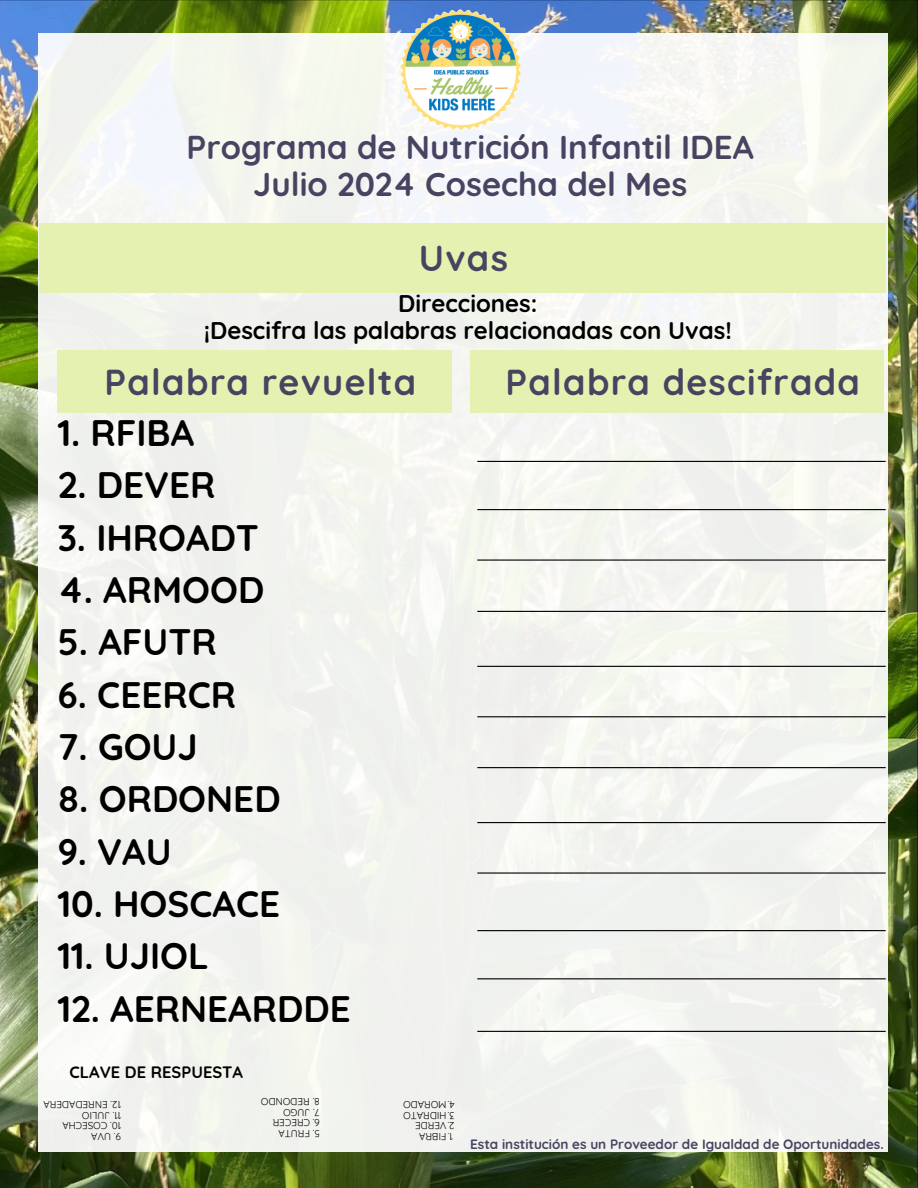
<style>
.page{position:relative;width:918px;height:1188px;background:#fff}
.page>*{position:absolute;margin:0;border:0;box-sizing:border-box;transform-origin:0 0}
.t1{font:700 36.75px "Quicksand";color:#000}
.t2{font:700 36px "Quicksand";letter-spacing:.035em;color:#474361}
.t3{font:700 33px/37.2px "Quicksand";color:#474361;text-align:center}
.t4{font:700 24.15px/27px "Quicksand";color:#000;text-align:center}
.t5{font:700 16.5px "Quicksand";color:#000}
.t6{font:700 13.5px "Quicksand";color:#474361}
.t7{font:9.9px "Quicksand";color:#000}
</style>
<div class="page">
<img style="left:0;top:0;width:918px;height:1188px">
<div style="left:39px;top:33px;width:849px;height:1118px;background:#f2f3ef"></div>
<img style="left:394px;top:0;width:135px;height:137px">
<div style="left:39px;top:223px;width:847px;height:69px;background:#e4f1b0"></div>
<hr style="left:477px;top:461px;width:409px;height:1px;background:#000">
<hr style="left:477px;top:509px;width:409px;height:1px;background:#000">
<hr style="left:477px;top:560px;width:409px;height:1px;background:#000">
<hr style="left:477px;top:611px;width:409px;height:1px;background:#000">
<hr style="left:477px;top:666px;width:409px;height:1px;background:#000">
<hr style="left:477px;top:716px;width:409px;height:1px;background:#000">
<hr style="left:477px;top:767px;width:409px;height:1px;background:#000">
<hr style="left:477px;top:822px;width:409px;height:1px;background:#000">
<hr style="left:477px;top:872px;width:409px;height:2px;background:#000">
<hr style="left:477px;top:930px;width:409px;height:1px;background:#000">
<hr style="left:477px;top:978px;width:409px;height:1px;background:#000">
<hr style="left:477px;top:1031px;width:409px;height:1px;background:#000">
<div style="left:58px;top:351px;width:394px;height:62px;background:#e4f1b0"></div>
<div style="left:470px;top:351px;width:414px;height:62px;background:#e4f1b0"></div>
<h1 class="t3" style="left:187px;top:128px;width:569px">Programa de Nutrición Infantil IDEA<br>Julio 2024 Cosecha del Mes</h1>
<h2 class="t2" style="left:419px;top:235px;width:91px">Uvas</h2>
<h1 class="t4" style="left:204px;top:290px;width:530px">Direcciones:<br>¡Descifra las palabras relacionadas con Uvas!</h1>
<h2 class="t2" style="left:105px;top:359px;width:313px">Palabra revuelta</h2>
<h4 class="t2" style="left:506px;top:359px;width:356px">Palabra descifrada</h4>
<h1 class="t1" style="left:58px;top:409px;width:138px">1. RFIBA</h1>
<h1 class="t1" style="left:58px;top:462px;width:159px">2. DEVER</h1>
<h1 class="t1" style="left:58px;top:514px;width:203px">3. IHROADT</h1>
<h1 class="t1" style="left:58px;top:566px;width:208px">4. ARMOOD</h1>
<h1 class="t1" style="left:58px;top:619px;width:161px">5. AFUTR</h1>
<h1 class="t1" style="left:58px;top:671px;width:180px">6. CEERCR</h1>
<h1 class="t1" style="left:58px;top:723px;width:142px">7. GOUJ</h1>
<h1 class="t1" style="left:58px;top:776px;width:225px">8. ORDONED</h1>
<h1 class="t1" style="left:58px;top:828px;width:116px">9. VAU</h1>
<h5 class="t1" style="left:58px;top:880px;width:224px">10. HOSCACE</h5>
<h3 class="t1" style="left:58px;top:933px;width:153px">11. UJIOL</h3>
<p class="t1" style="left:58px;top:985px;width:295px">12. AERNEARDDE</p>
<h2 class="t5" style="left:70px;top:1062px;width:175px">CLAVE DE RESPUESTA</h2>
<h6 class="t7" style="left:121px;top:1111px;width:79px;rotate:-180deg">NE. 2 1 R DE A D RE A</h6>
<p class="t7" style="left:121px;top:1122px;width:41px;rotate:-180deg">UJ. 1 1 OI L</p>
<p class="t7" style="left:121px;top:1132px;width:60px;rotate:-180deg">C. 0 1 O CES H A</p>
<p class="t7" style="left:121px;top:1143px;width:31px;rotate:-180deg">U. 9 VA</p>
<p class="t7" style="left:320px;top:1108px;width:60px;rotate:-180deg">R. 8 DE ONDO</p>
<p class="t7" style="left:320px;top:1119px;width:38px;rotate:-180deg">UJ. 7 G O</p>
<p class="t7" style="left:320px;top:1129px;width:49px;rotate:-180deg">C. 6 R CE RE</p>
<p class="t7" style="left:320px;top:1140px;width:43px;rotate:-180deg">RF. 5 UTA</p>
<p class="t7" style="left:455px;top:1111px;width:53px;rotate:-180deg">M. 4 ORADO</p>
<p class="t7" style="left:455px;top:1122px;width:53px;rotate:-180deg">H. 3 DI RATO</p>
<p class="t7" style="left:455px;top:1132px;width:41px;rotate:-180deg">V.2 RE D E</p>
<p class="t7" style="left:453px;top:1143px;width:35px;rotate:-180deg">BIF. 1 R A</p>
<h1 class="t6" style="left:470px;top:1136px;width:415px">Esta institución es un Proveedor de Igualdad de Oportunidades.</h1>
</div>
